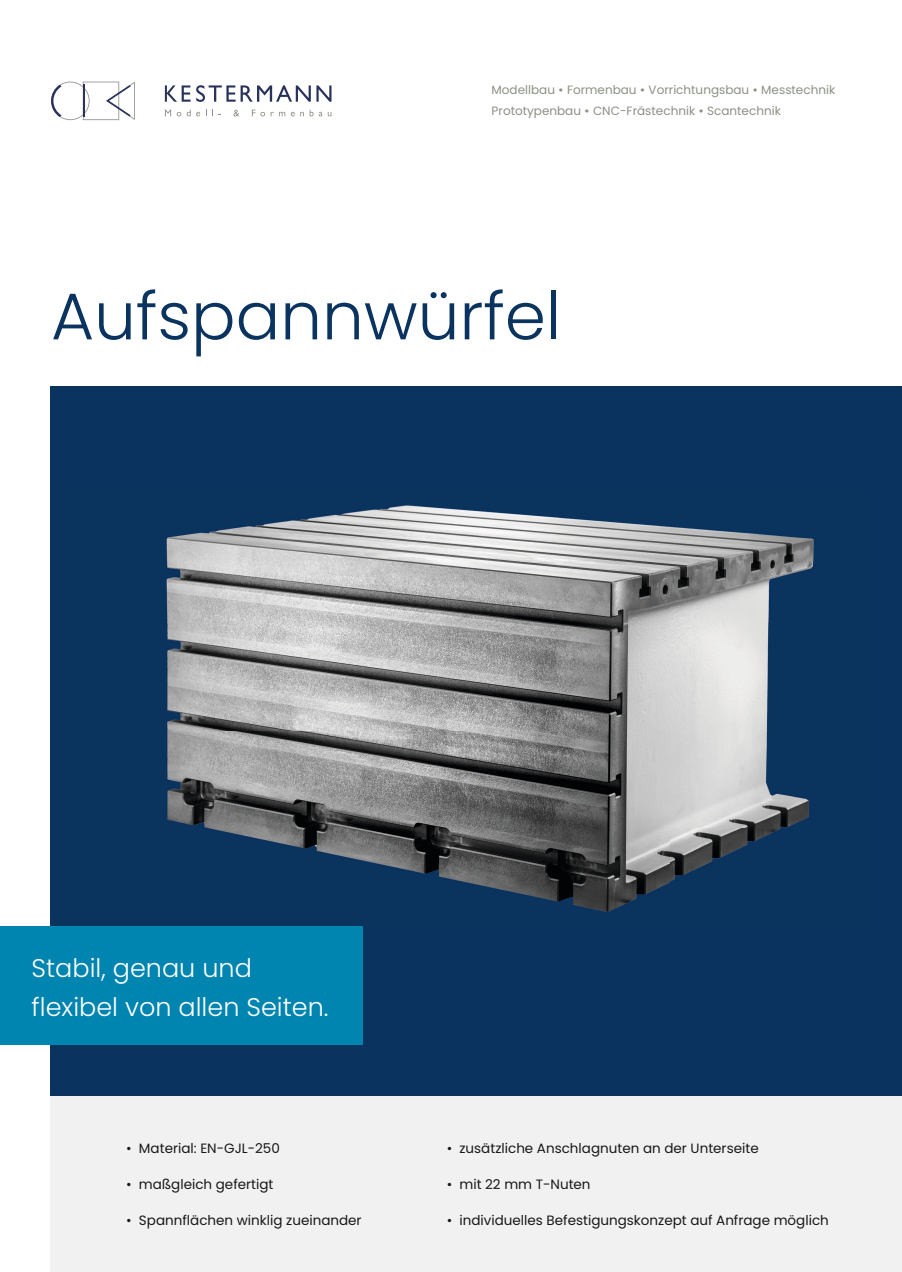
<style>
.page{position:relative;width:902px;height:1272px;background:#fff}
.page>*{position:absolute;margin:0;border:0;box-sizing:border-box;transform-origin:0 0}
.t1{font:300 66px "Poppins";color:#0a335f}
.t2{font:300 25.5px/39px "Poppins";color:#fff}
.t3{font:13.5px "Poppins";color:#171818}
.t4{font:12px/21px "Poppins";color:#8b9183}
.s1{font-weight:500}
</style>
<div class="page">
<div style="left:50px;top:386px;width:851px;height:710px;background:#0a335f"></div>
<svg style="left:51px;top:81px;width:84px;height:39px"></svg>
<svg style="left:165px;top:85px;width:25px;height:17px"></svg>
<svg style="left:196px;top:85px;width:135px;height:17px"></svg>
<svg style="left:165px;top:110px;width:6px;height:6px"></svg>
<svg style="left:177px;top:112px;width:4px;height:4px"></svg>
<svg style="left:187px;top:110px;width:14px;height:6px"></svg>
<svg style="left:233px;top:110px;width:6px;height:6px"></svg>
<svg style="left:252px;top:110px;width:33px;height:6px"></svg>
<svg style="left:291px;top:110px;width:22px;height:6px"></svg>
<img style="left:166px;top:505px;width:648px;height:407px">
<div style="left:50px;top:1096px;width:851px;height:175px;background:#f1f1f1"></div>
<div style="left:0;top:926px;width:363px;height:118px;background:#0085b1"></div>
<p class="t4" style="left:491px;top:79px;width:345px">Modellbau <span class="s1">•</span> Formenbau <span class="s1">•</span> Vorrichtungsbau <span class="s1">•</span> Messtechnik<br>Prototypenbau <span class="s1">•</span> CNC-Frästechnik <span class="s1">•</span> Scantechnik</p>
<h1 class="t1" style="left:51px;top:278px;width:511px">Aufspannwürfel</h1>
<h2 class="t2" style="left:32px;top:948px;width:298px">Stabil, genau und flexibel von allen Seiten.</h2>
<p class="t3" style="left:126px;top:1140px;width:155px">• Material: EN-GJL-250</p>
<p class="t3" style="left:126px;top:1176px;width:149px">• maßgleich gefertigt</p>
<p class="t3" style="left:126px;top:1212px;width:237px">• Spannflächen winklig zueinander</p>
<p class="t3" style="left:446px;top:1140px;width:313px">• zusätzliche Anschlagnuten an der Unterseite</p>
<p class="t3" style="left:446px;top:1176px;width:145px">• mit 22 mm T-Nuten</p>
<p class="t3" style="left:446px;top:1212px;width:383px">• individuelles Befestigungskonzept auf Anfrage möglich</p>
</div>
